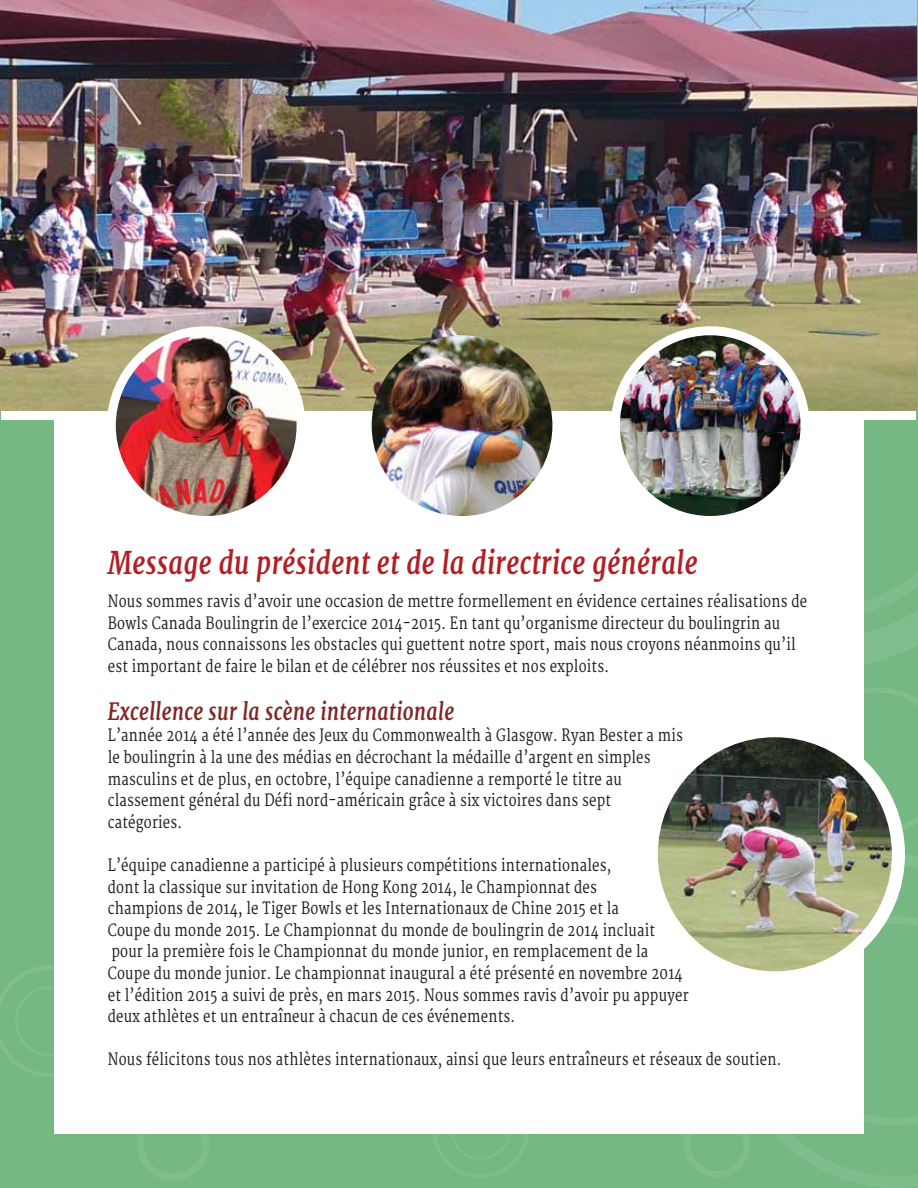
<style>
.page{position:relative;width:918px;height:1188px;background:#76b883}
.page>*{position:absolute;margin:0;border:0;box-sizing:border-box;transform-origin:0 0}
.t1{font:italic 700 31.5px "Merriweather";letter-spacing:.02em;color:#b11f24;scale:.8 1}
.t2{font:italic 700 24px "Merriweather";letter-spacing:.02em;color:#7f2726;scale:.8 1}
.t3{font:16.5px/21.6px "Merriweather";letter-spacing:.02em;color:#231f20;scale:.8 1}
</style>
<div class="page">
<div style="left:54px;top:54px;width:810px;height:1079px;background:#fff"></div>
<div style="left:2px;top:370px;width:914px;height:50px;background:#fff"></div>
<svg style="left:864px;top:242px;width:54px;height:422px"></svg>
<svg style="left:864px;top:292px;width:54px;height:327px"></svg>
<svg style="left:750px;top:855px;width:168px;height:279px"></svg>
<svg style="left:793px;top:916px;width:125px;height:210px"></svg>
<svg style="left:864px;top:688px;width:54px;height:146px"></svg>
<svg style="left:0;top:966px;width:54px;height:110px"></svg>
<svg style="left:137px;top:1133px;width:72px;height:1px"></svg>
<svg style="left:432px;top:1133px;width:318px;height:1px"></svg>
<svg style="left:916px;top:122px;width:1px;height:117px"></svg>
<img style="left:0;top:0;width:916px;height:411px">
<img style="left:372px;top:335px;width:180px;height:181px;border-radius:90px">
<div style="left:107px;top:326px;width:199px;height:199px;background:#fff;border-radius:50%"></div>
<img style="left:116px;top:335px;width:181px;height:181px;border-radius:90px">
<div style="left:611px;top:326px;width:199px;height:199px;background:#fff;border-radius:50%"></div>
<div style="left:645px;top:724px;width:260px;height:260px;background:#fff;border-radius:50%"></div>
<img style="left:658px;top:737px;width:234px;height:234px;border-radius:117px">
<img style="left:620px;top:335px;width:181px;height:181px;border-radius:90px">
<h1 class="t1" style="left:108px;top:543px;width:739px">Message du président et de la directrice générale</h1>
<p class="t3" style="left:108px;top:591px;width:876px">Nous sommes ravis d’avoir une occasion de mettre formellement en évidence certaines réalisations de Bowls Canada Boulingrin de l’exercice 2014-2015. En tant qu’organisme directeur du boulingrin au Canada, nous connaissons les obstacles qui guettent notre sport, mais nous croyons néanmoins qu’il est important de faire le bilan et de célébrer nos réussites et nos exploits.</p>
<h2 class="t2" style="left:108px;top:696px;width:435px">Excellence sur la scène internationale</h2>
<p class="t3" style="left:108px;top:726px;width:720px">L’année 2014 a été l’année des Jeux du Commonwealth à Glasgow. Ryan Bester a mis le boulingrin à la une des médias en décrochant la médaille d’argent en simples masculins et de plus, en octobre, l’équipe canadienne a remporté le titre au classement général du Défi nord-américain grâce à six victoires dans sept catégories.</p>
<p class="t3" style="left:108px;top:855px;width:728px">L’équipe canadienne a participé à plusieurs compétitions internationales,<br>dont la classique sur invitation de Hong Kong 2014, le Championnat des<br>champions de 2014, le Tiger Bowls et les Internationaux de Chine 2015 et la<br>Coupe du monde 2015. Le Championnat du monde de boulingrin de 2014 incluait pour la première fois le Championnat du monde junior, en remplacement de la Coupe du monde junior. Le championnat inaugural a été présenté en novembre 2014 et l’édition 2015 a suivi de près, en mars 2015. Nous sommes ravis d’avoir pu appuyer deux athlètes et un entraîneur à chacun de ces événements.</p>
<p class="t3" style="left:108px;top:1050px;width:843px">Nous félicitons tous nos athlètes internationaux, ainsi que leurs entraîneurs et réseaux de soutien.</p>
</div>
